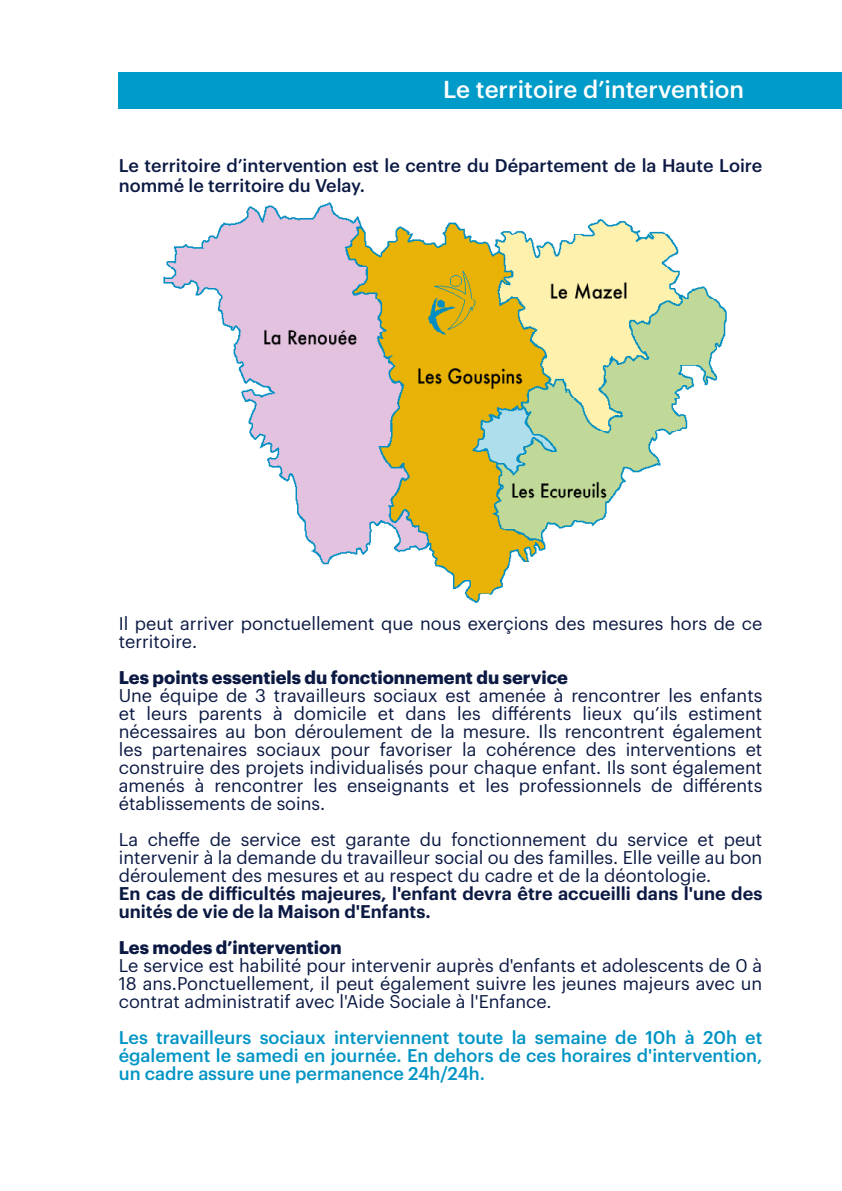
<style>
.page{position:relative;width:842px;height:1191px;background:#fff}
.page>*{position:absolute;margin:0;border:0;box-sizing:border-box;transform-origin:0 0}
.t1{font:500 24px "Graphik";color:#fff}
.t2{font:18px/18px "Graphik";color:#0b1943;text-align:justify}
.t3{font:500 18px/18px "Graphik";color:#0094c4;text-align:justify}
.t4{font:600 18px/18px "Graphik";color:#0b1943}
.t5{font:500 18px/20px "Graphik";color:#0b1943}
.t6{font:700 18px "Graphik";color:#0b1943}
</style>
<div class="page">
<div style="left:119px;top:72px;width:723px;height:36px;background:#009bc8"></div>
<img style="left:163px;top:202px;width:564px;height:401px">
<p class="t1" style="left:443px;top:71px;width:302px">Le territoire d’intervention</p>
<p class="t5" style="left:119px;top:153px;width:645px">Le territoire d’intervention est le centre du Département de la Haute Loire nommé le territoire du Velay.</p>
<p class="t2" style="left:119px;top:612px;width:645px">Il peut arriver ponctuellement que nous exerçions des mesures hors de ce territoire.</p>
<p class="t6" style="left:119px;top:663px;width:451px">Les points essentiels du fonctionnement du service</p>
<p class="t2" style="left:119px;top:684px;width:645px">Une équipe de 3 travailleurs sociaux est amenée à rencontrer les enfants et leurs parents à domicile et dans les différents lieux qu’ils estiment nécessaires au bon déroulement de la mesure. Ils rencontrent également les partenaires sociaux pour favoriser la cohérence des interventions et construire des projets individualisés pour chaque enfant. Ils sont également amenés à rencontrer les enseignants et les professionnels de différents établissements de soins.</p>
<p class="t2" style="left:119px;top:828px;width:645px">La cheffe de service est garante du fonctionnement du service et peut intervenir à la demande du travailleur social ou des familles. Elle veille au bon déroulement des mesures et au respect du cadre et de la déontologie.</p>
<p class="t4" style="left:119px;top:882px;width:645px">En cas de difficultés majeures, l'enfant devra être accueilli dans l'une des unités de vie de la Maison d'Enfants.</p>
<p class="t6" style="left:119px;top:933px;width:224px">Les modes d’intervention</p>
<p class="t2" style="left:119px;top:954px;width:645px">Le service est habilité pour intervenir auprès d'enfants et adolescents de 0 à 18 ans.Ponctuellement, il peut également suivre les jeunes majeurs avec un contrat administratif avec l'Aide Sociale à l'Enfance.</p>
<p class="t3" style="left:119px;top:1026px;width:645px">Les travailleurs sociaux interviennent toute la semaine de 10h à 20h et également le samedi en journée. En dehors de ces horaires d'intervention, un cadre assure une permanence 24h/24h.</p>
</div>
